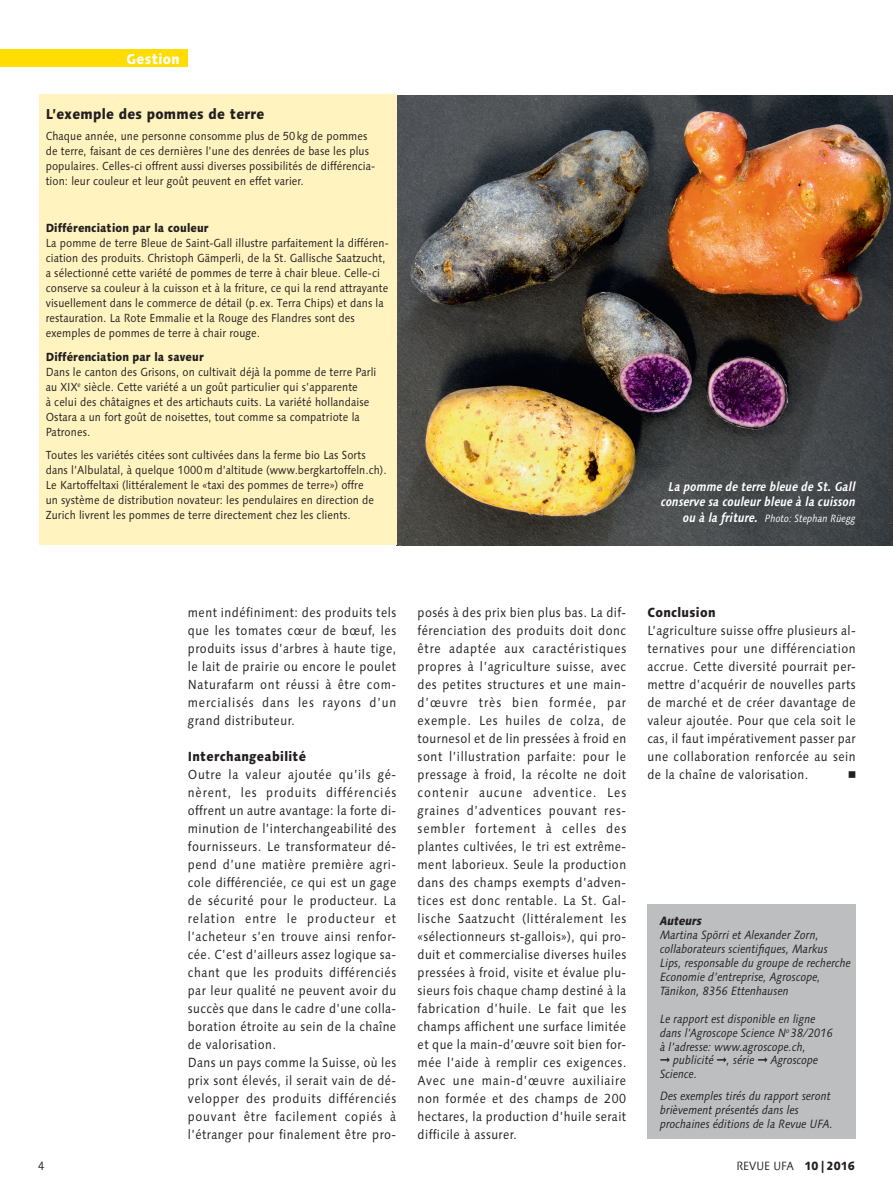
<style>
.page{position:relative;width:893px;height:1191px;background:#fff}
.page>*{position:absolute;margin:0;border:0;box-sizing:border-box;transform-origin:0 0}
.t1{font:800 14.25px "Linotype Syntax";letter-spacing:.02em;color:#231f20;scale:.9 1}
.t2{font:800 14.25px "Linotype Syntax";letter-spacing:.025em;color:#fff;scale:.9 1}
.t3{font:13.2px/18px "Linotype Syntax";letter-spacing:.04em;color:#231f20;text-align:justify;scale:.9 1}
.t4{font:800 13.2px "Linotype Syntax";letter-spacing:.025em;color:#231f20;scale:.9 1}
.t5{font:13.2px "Universal Newswith Comm Pi";color:#231f20}
.t6{font:italic 700 12.75px/15.8px "Linotype Syntax";letter-spacing:.005em;color:#fff;text-align:center;scale:.9 1}
.t7{font:italic 12px/14px "Linotype Syntax";color:#231f20;scale:.9 1}
.t8{font:12px "Linotype Syntax Com";color:#231f20;scale:.9 1}
.t9{font:italic 800 12px "Linotype Syntax";color:#231f20;scale:.9 1}
.t10{font:12px "Linotype Syntax";color:#231f20;scale:.88 1}
.t11{font:12px "Linotype Syntax Com";color:#231f20;scale:.88 1}
.t12{font:11.7px/15px "Linotype Syntax";letter-spacing:.01em;color:#231f20;scale:.9 1}
.t13{font:800 11.7px "Linotype Syntax";letter-spacing:.01em;color:#231f20;scale:.9 1}
.t14{font:italic 10.5px "Linotype Syntax";color:#fff;scale:.9 1}
.s1{font-weight:700;font-size:12.75px}
.s2{font-weight:800}
</style>
<div class="page">
<img style="left:396px;top:96px;width:497px;height:449px">
<div style="left:0;top:50px;width:188px;height:17px;background:#fd0"></div>
<div style="left:647px;top:904px;width:209px;height:234px;background:#bcbec0"></div>
<div style="left:39px;top:94px;width:357px;height:451px;background:#fff3bf"></div>
<p class="t2" style="left:126px;top:50px;width:60px">Gestion</p>
<p class="t1" style="left:46px;top:105px;width:244px">L’exemple des pommes de terre</p>
<p class="t12" style="left:46px;top:129px;width:368px">Chaque année, une personne consomme plus de 50kg de pommes de terre, faisant de ces dernières l’une des denrées de base les plus populaires. Celles-ci offrent aussi diverses possibilités de différencia&shy;tion: leur couleur et leur goût peuvent en effet varier.</p>
<p class="t13" style="left:46px;top:221px;width:183px">Différenciation par la couleur</p>
<p class="t12" style="left:46px;top:236px;width:383px">La pomme de terre Bleue de Saint-Gall illustre parfaitement la différen&shy;ciation des produits. Christoph Gämperli, de la St. Gallische Saatzucht, a sélectionné cette variété de pommes de terre à chair bleue. Celle-ci conserve sa couleur à la cuisson et à la friture, ce qui la rend attrayante visuellement dans le commerce de détail (p. ex. Terra Chips) et dans la restauration. La Rote Emmalie et la Rouge des Flandres sont des exemples de pommes de terre à chair rouge.</p>
<p class="t13" style="left:46px;top:349px;width:177px">Différenciation par la saveur</p>
<p class="t12" style="left:46px;top:364px;width:369px">Dans le canton des Grisons, on cultivait déjà la pomme de terre Parli au XIX<sup>e</sup> siècle. Cette variété a un goût particulier qui s’apparente<br>à celui des châtaignes et des artichauts cuits. La variété hollandaise Ostara a un fort goût de noisettes, tout comme sa compatriote la Patrones.</p>
<p class="t12" style="left:46px;top:448px;width:380px">Toutes les variétés citées sont cultivées dans la ferme bio Las Sorts dans l’Albulatal, à quelque 1000 m d’altitude (www.bergkartoffeln.ch).<br>Le Kartoffeltaxi (littéralement le «taxi des pommes de terre») offre<br>un système de distribution novateur: les pendulaires en direction de Zurich livrent les pommes de terre directement chez les clients.</p>
<p class="t6" style="left:661px;top:478px;width:218px">La pomme de terre bleue de St. Gall conserve sa couleur bleue à la cuisson</p>
<p class="t14" style="left:683px;top:512px;width:193px"><span class="s1">ou à la friture.</span> Photo: Stephan Rüegg</p>
<p class="t3" style="left:188px;top:603px;width:233px">ment indéfiniment: des produits tels que les tomates cœur de bœuf, les produits issus d’arbres à haute tige, le lait de prairie ou encore le poulet Naturafarm ont réussi à être com&shy;mercialisés dans les rayons d’un grand distributeur.</p>
<p class="t4" style="left:188px;top:748px;width:133px">Interchangeabilité</p>
<p class="t3" style="left:188px;top:765px;width:233px;text-align:left">Outre la valeur ajoutée qu’ils gé&shy;nèrent, les produits différenciés offrent un autre avantage: la forte di&shy;minution de l’interchangeabilité des fournisseurs. Le transformateur dé&shy;pend d’une matière première agri&shy;cole différenciée, ce qui est un gage de sécurité pour le producteur. La relation entre le producteur et l’acheteur s’en trouve ainsi renfor&shy;cée. C’est d’ailleurs assez logique sa&shy;chant que les produits différenciés par leur qualité ne peuvent avoir du succès que dans le cadre d’une colla&shy;boration étroite au sein de la chaîne de valorisation.<br>Dans un pays comme la Suisse, où les prix sont élevés, il serait vain de dé&shy;velopper des produits différenciés pouvant être facilement copiés à l’étranger pour finalement être pro-</p>
<p class="t3" style="left:418px;top:603px;width:233px">posés à des prix bien plus bas. La dif&shy;férenciation des produits doit donc être adaptée aux caractéristiques propres à l’agriculture suisse, avec des petites structures et une main&shy;d’œuvre très bien formée, par exemple. Les huiles de colza, de tournesol et de lin pressées à froid en sont l’illustration parfaite: pour le pressage à froid, la récolte ne doit contenir aucune adventice. Les graines d’adventices pouvant res&shy;sembler fortement à celles des plantes cultivées, le tri est extrême&shy;ment laborieux. Seule la production dans des champs exempts d’adven&shy;tices est donc rentable. La St. Gal&shy;lische Saatzucht (littéralement les «sélectionneurs st-gallois»), qui pro&shy;duit et commercialise diverses huiles pressées à froid, visite et évalue plu&shy;sieurs fois chaque champ destiné à la fabrication d’huile. Le fait que les champs affichent une surface limitée et que la main-d’œuvre soit bien for&shy;mée l’aide à remplir ces exigences.<br>Avec une main-d’œuvre auxiliaire non formée et des champs de 200 hectares, la production d’huile serait difficile à assurer.</p>
<p class="t4" style="left:647px;top:604px;width:77px">Conclusion</p>
<p class="t3" style="left:647px;top:621px;width:233px">L’agriculture suisse offre plusieurs al&shy;ternatives pour une différenciation accrue. Cette diversité pourrait per&shy;mettre d’acquérir de nouvelles parts de marché et de créer davantage de valeur ajoutée. Pour que cela soit le cas, il faut impérativement passer par une collaboration renforcée au sein de la chaîne de valorisation.</p>
<p class="t5" style="left:848px;top:768px;width:9px">n</p>
<p class="t9" style="left:660px;top:913px;width:48px">Auteurs</p>
<p class="t7" style="left:660px;top:928px;width:214px">Martina Spörri et Alexander Zorn, collaborateurs scientifiques, Markus Lips, responsable du groupe de recherche Economie d’entreprise, Agroscope, Tänikon, 8356 Ettenhausen</p>
<p class="t7" style="left:660px;top:1011px;width:194px">Le rapport est disponible en ligne dans l’Agroscope Science N<sup>o</sup> 38/2016 à l’adresse: www.agroscope.ch,<br>➞ publicité ➞, série ➞ Agroscope<br>Science.</p>
<p class="t7" style="left:660px;top:1089px;width:193px">Des exemples tirés du rapport seront brièvement présentés dans les prochaines éditions de la Revue UFA.</p>
<p class="t11" style="left:38px;top:1158px;width:9px">4</p>
<p class="t8" style="left:736px;top:1158px;width:133px">REVUE UFA <span class="s2">10|2016</span></p>
<p class="t10" style="left:39px;top:1158px;width:16px">10</p>
</div>
